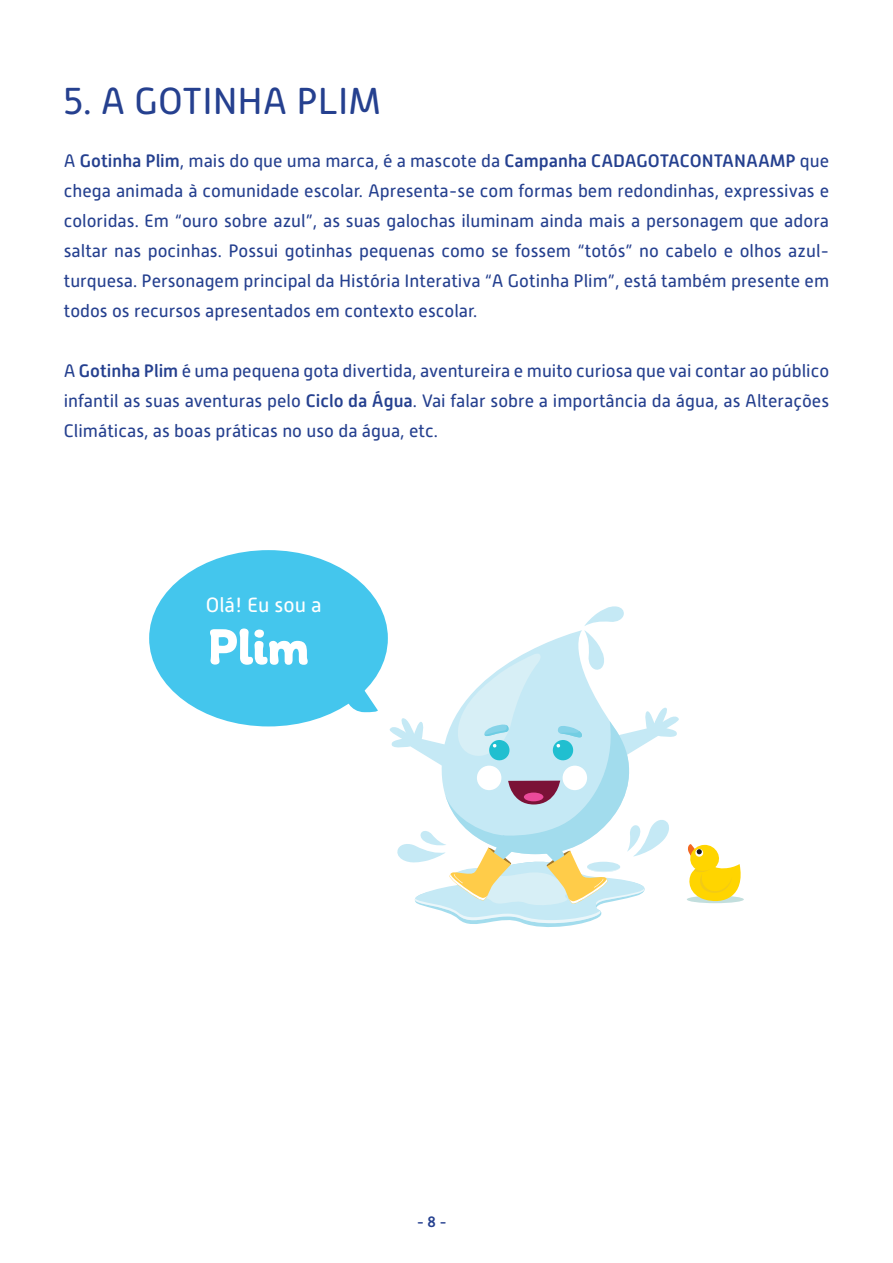
<style>
.page{position:relative;width:893px;height:1263px;background:#fff}
.page>*{position:absolute;margin:0;border:0;box-sizing:border-box;transform-origin:0 0}
.t1{font:700 51.9px "Giulia";color:#fff}
.t2{font:37.5px "Alwyn New Rounded";color:#25408f}
.t3{font:20.55px "Alwyn New Rounded";color:#fff}
.t4{font:18px/30px "Alwyn New Rounded";color:#25408f;text-align:justify}
.t5{font:500 15px "Alwyn New Rounded";color:#25408f}
.s1{font-weight:500}
</style>
<div class="page">
<div style="left:149px;top:550px;width:239px;height:176px;background:#44c6ed;border-radius:50%"></div>
<svg style="left:345px;top:677px;width:33px;height:35px"></svg>
<svg style="left:389px;top:606px;width:355px;height:321px"></svg>
<h2 class="t2" style="left:64px;top:80px;width:319px">5. A GOTINHA PLIM</h2>
<p class="t4" style="left:64px;top:146px;width:767px">A <span class="s1">Gotinha Plim</span>, mais do que uma marca, é a mascote da <span class="s1">Campanha CADAGOTACONTANAAMP</span> que chega animada à comunidade escolar. Apresenta-se com formas bem redondinhas, expressivas e coloridas. Em “ouro sobre azul”, as suas galochas iluminam ainda mais a personagem que adora saltar nas pocinhas. Possui gotinhas pequenas como se fossem “totós” no cabelo e olhos azul&shy;turquesa. Personagem principal da História Interativa “A Gotinha Plim”, está também presente em todos os recursos apresentados em contexto escolar.</p>
<p class="t4" style="left:64px;top:356px;width:767px">A <span class="s1">Gotinha Plim</span> é uma pequena gota divertida, aventureira e muito curiosa que vai contar ao público infantil as suas aventuras pelo <span class="s1">Ciclo da Água</span>. Vai falar sobre a importância da água, as Alterações Climáticas, as boas práticas no uso da água, etc.</p>
<p class="t3" style="left:206px;top:594px;width:117px">Olá! Eu sou a</p>
<h1 class="t1" style="left:208px;top:614px;width:103px">Plim</h1>
<p class="t5" style="left:417px;top:1213px;width:31px">- 8 -</p>
</div>
